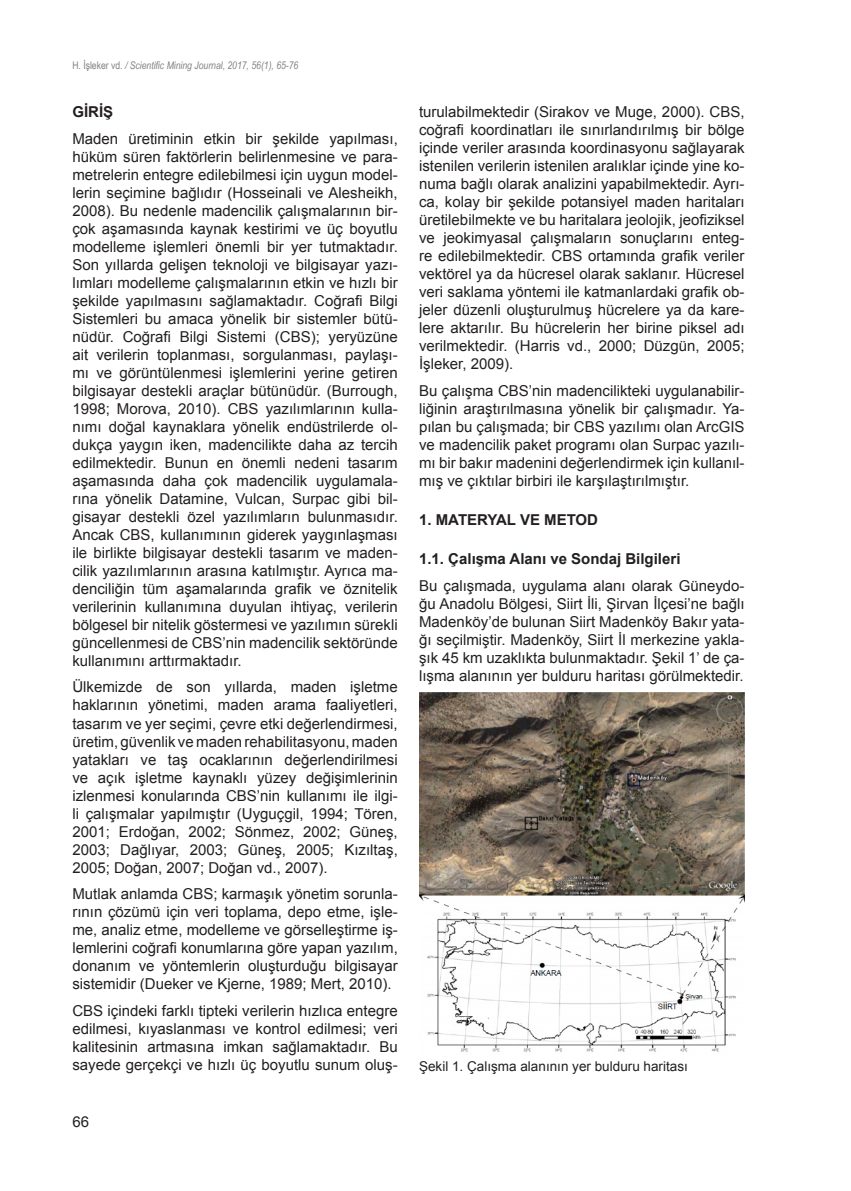
<style>
.page{position:relative;width:851px;height:1191px;background:#fff}
.page>*{position:absolute;margin:0;border:0;box-sizing:border-box;transform-origin:0 0}
.t1{font:15px/18px "Arial";color:#231f20;text-align:justify}
.t2{font:700 15px "Arial";color:#231f20}
.t3{font:13.5px "Arial";color:#231f20}
.t4{font:italic 10.5px "Arial Narrow";color:#808285}
.s1{font-style:normal}
</style>
<div class="page">
<img style="left:419px;top:692px;width:325px;height:360px">
<p class="t4" style="left:72px;top:58px;width:227px"><span class="s1">H. İşleker vd.</span> / Scientific Mining Journal, 2017, 56(1), 65-76</p>
<p class="t2" style="left:72px;top:102px;width:42px">GİRİŞ</p>
<p class="t1" style="left:72px;top:130px;width:327px">Maden üretiminin etkin bir şekilde yapılması, hüküm süren faktörlerin belirlenmesine ve para&shy;metrelerin entegre edilebilmesi için uygun model&shy;lerin seçimine bağlıdır (Hosseinali ve Alesheikh, 2008). Bu nedenle madencilik çalışmalarının bir&shy;çok aşamasında kaynak kestirimi ve üç boyutlu modelleme işlemleri önemli bir yer tutmaktadır.<br>Son yıllarda gelişen teknoloji ve bilgisayar yazı&shy;lımları modelleme çalışmalarının etkin ve hızlı bir şekilde yapılmasını sağlamaktadır. Coğrafi Bilgi Sistemleri bu amaca yönelik bir sistemler bütü&shy;nüdür. Coğrafi Bilgi Sistemi (CBS); yeryüzüne ait verilerin toplanması, sorgulanması, paylaşı&shy;mı ve görüntülenmesi işlemlerini yerine getiren bilgisayar destekli araçlar bütünüdür. (Burrough, 1998; Morova, 2010). CBS yazılımlarının kulla&shy;nımı doğal kaynaklara yönelik endüstrilerde ol&shy;dukça yaygın iken, madencilikte daha az tercih edilmektedir. Bunun en önemli nedeni tasarım aşamasında daha çok madencilik uygulamala&shy;rına yönelik Datamine, Vulcan, Surpac gibi bil&shy;gisayar destekli özel yazılımların bulunmasıdır.<br>Ancak CBS, kullanımının giderek yaygınlaşması ile birlikte bilgisayar destekli tasarım ve maden&shy;cilik yazılımlarının arasına katılmıştır. Ayrıca ma&shy;denciliğin tüm aşamalarında grafik ve öznitelik verilerinin kullanımına duyulan ihtiyaç, verilerin bölgesel bir nitelik göstermesi ve yazılımın sürekli güncellenmesi de CBS’nin madencilik sektöründe kullanımını arttırmaktadır.</p>
<p class="t1" style="left:72px;top:678px;width:327px">Ülkemizde de son yıllarda, maden işletme haklarının yönetimi, maden arama faaliyetleri, tasarım ve yer seçimi, çevre etki değerlendirmesi, üretim, güvenlik ve maden rehabilitasyonu, maden yatakları ve taş ocaklarının değerlendirilmesi ve açık işletme kaynaklı yüzey değişimlerinin izlenmesi konularında CBS’nin kullanımı ile ilgi&shy;li çalışmalar yapılmıştır (Uyguçgil, 1994; Tören, 2001; Erdoğan, 2002; Sönmez, 2002; Güneş, 2003; Dağlıyar, 2003; Güneş, 2005; Kızıltaş, 2005; Doğan, 2007; Doğan vd., 2007).</p>
<p class="t1" style="left:72px;top:885px;width:327px">Mutlak anlamda CBS; karmaşık yönetim sorunla&shy;rının çözümü için veri toplama, depo etme, işle&shy;me, analiz etme, modelleme ve görselleştirme iş&shy;lemlerini coğrafi konumlarına göre yapan yazılım, donanım ve yöntemlerin oluşturduğu bilgisayar sistemidir (Dueker ve Kjerne, 1989; Mert, 2010).</p>
<p class="t1" style="left:72px;top:1001px;width:327px">CBS içindeki farklı tipteki verilerin hızlıca entegre edilmesi, kıyaslanması ve kontrol edilmesi; veri kalitesinin artmasına imkan sağlamaktadır. Bu sayede gerçekçi ve hızlı üç boyutlu sunum oluş-</p>
<p class="t1" style="left:72px;top:1113px;width:18px">66</p>
<p class="t1" style="left:419px;top:103px;width:327px">turulabilmektedir (Sirakov ve Muge, 2000). CBS, coğrafi koordinatları ile sınırlandırılmış bir bölge içinde veriler arasında koordinasyonu sağlayarak istenilen verilerin istenilen aralıklar içinde yine ko&shy;numa bağlı olarak analizini yapabilmektedir. Ayrı&shy;ca, kolay bir şekilde potansiyel maden haritaları üretilebilmekte ve bu haritalara jeolojik, jeofiziksel ve jeokimyasal çalışmaların sonuçlarını enteg&shy;re edilebilmektedir. CBS ortamında grafik veriler vektörel ya da hücresel olarak saklanır. Hücresel veri saklama yöntemi ile katmanlardaki grafik ob&shy;jeler düzenli oluşturulmuş hücrelere ya da kare&shy;lere aktarılır. Bu hücrelerin her birine piksel adı verilmektedir. (Harris vd., 2000; Düzgün, 2005; İşleker, 2009).</p>
<p class="t1" style="left:419px;top:382px;width:327px">Bu çalışma CBS’nin madencilikteki uygulanabilir&shy;liğinin araştırılmasına yönelik bir çalışmadır. Ya&shy;pılan bu çalışmada; bir CBS yazılımı olan ArcGIS ve madencilik paket programı olan Surpac yazılı&shy;mı bir bakır madenini değerlendirmek için kullanıl&shy;mış ve çıktılar birbiri ile karşılaştırılmıştır.</p>
<p class="t2" style="left:419px;top:510px;width:180px">1. MATERYAL VE METOD</p>
<p class="t2" style="left:419px;top:549px;width:263px">1.1. Çalışma Alanı ve Sondaj Bilgileri</p>
<p class="t1" style="left:419px;top:577px;width:327px">Bu çalışmada, uygulama alanı olarak Güneydo&shy;ğu Anadolu Bölgesi, Siirt İli, Şirvan İlçesi’ne bağlı Madenköy’de bulunan Siirt Madenköy Bakır yata&shy;ğı seçilmiştir. Madenköy, Siirt İl merkezine yakla&shy;şık 45 km uzaklıkta bulunmaktadır. Şekil 1’ de ça&shy;lışma alanının yer bulduru haritası görülmektedir.</p>
<p class="t3" style="left:419px;top:1057px;width:270px">Şekil 1. Çalışma alanının yer bulduru haritası</p>
</div>
